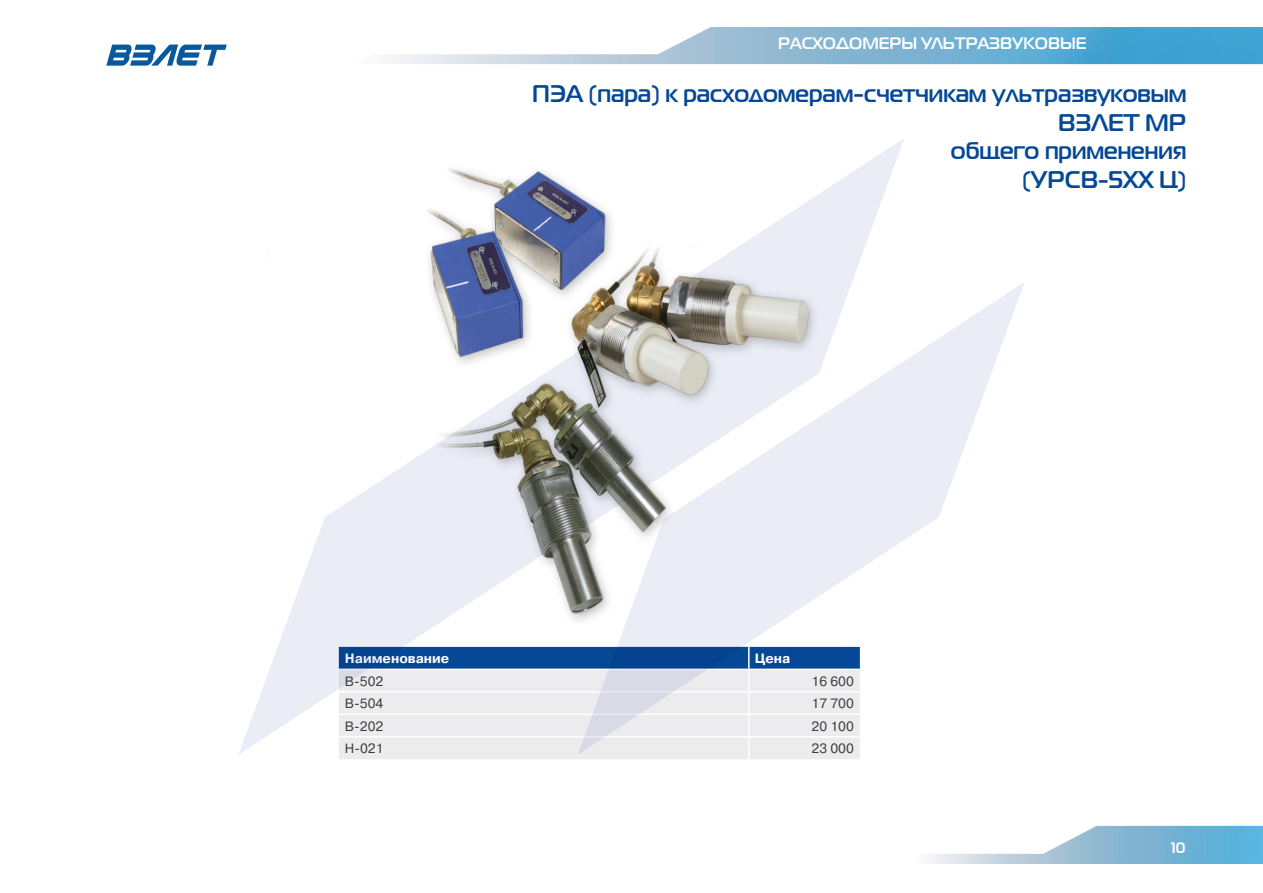
<style>
.page{position:relative;width:1263px;height:893px;background:#fff}
.page>*{position:absolute;margin:0;border:0;box-sizing:border-box;transform-origin:0 0}
.Исполнение{font:700 24px/28.8px "Magistral TT";color:#054895;text-align:right}
.t1{font:700 16.5px "Magistral TT";color:#fff}
.t2{font:700 15px "Magistral TT";color:#fff}
.t3{font:13.5px "Pragmatica C";color:#3e3e3f}
.t4{font:700 13.5px "Pragmatica C";color:#fff}
</style>
<div class="page">
<svg style="left:904px;top:283px;width:120px;height:257px"></svg>
<svg style="left:239px;top:139px;width:665px;height:615px"></svg>
<img style="left:928px;top:825px;width:335px;height:39px">
<img style="left:106px;top:27px;width:1157px;height:39px">
<svg style="left:339px;top:682px;width:521px;height:77px;background:#eaeaed"></svg>
<hr style="left:748px;top:670px;width:2px;height:21px;background:#fff">
<hr style="left:339px;top:691px;width:410px;height:2px;background:#fff">
<hr style="left:749px;top:691px;width:111px;height:2px;background:#fff">
<hr style="left:748px;top:693px;width:2px;height:20px;background:#fff">
<hr style="left:339px;top:713px;width:410px;height:2px;background:#fff">
<hr style="left:749px;top:713px;width:111px;height:2px;background:#fff">
<hr style="left:748px;top:715px;width:2px;height:21px;background:#fff">
<hr style="left:339px;top:736px;width:410px;height:1px;background:#fff">
<hr style="left:749px;top:736px;width:111px;height:1px;background:#fff">
<hr style="left:748px;top:737px;width:2px;height:22px;background:#fff">
<img style="left:239px;top:139px;width:658px;height:543px">
<p class="t1" style="left:778px;top:33px;width:310px">РАСХОДОМЕРЫ УЛЬТРАЗВУКОВЫЕ</p>
<p class="Исполнение" style="left:532px;top:79px;width:656px">ПЭА (пара) к расходомерам-счетчикам ультразвуковым<br>ВЗЛЕТ МР<br>общего применения<br>(УРСВ-5ХХ Ц)</p>
<p class="t4" style="left:345px;top:651px;width:106px">Наименование</p>
<p class="t4" style="left:755px;top:651px;width:37px">Цена</p>
<p class="t3" style="left:345px;top:674px;width:40px">В-502</p>
<p class="t3" style="left:811px;top:674px;width:44px">16 600</p>
<p class="t3" style="left:345px;top:696px;width:40px">В-504</p>
<p class="t3" style="left:811px;top:696px;width:44px">17 700</p>
<p class="t3" style="left:345px;top:719px;width:40px">В-202</p>
<p class="t3" style="left:811px;top:719px;width:44px">20 100</p>
<p class="t3" style="left:345px;top:741px;width:40px">Н-021</p>
<p class="t3" style="left:811px;top:741px;width:44px">23 000</p>
<p class="t2" style="left:1171px;top:838px;width:16px">10</p>
</div>
